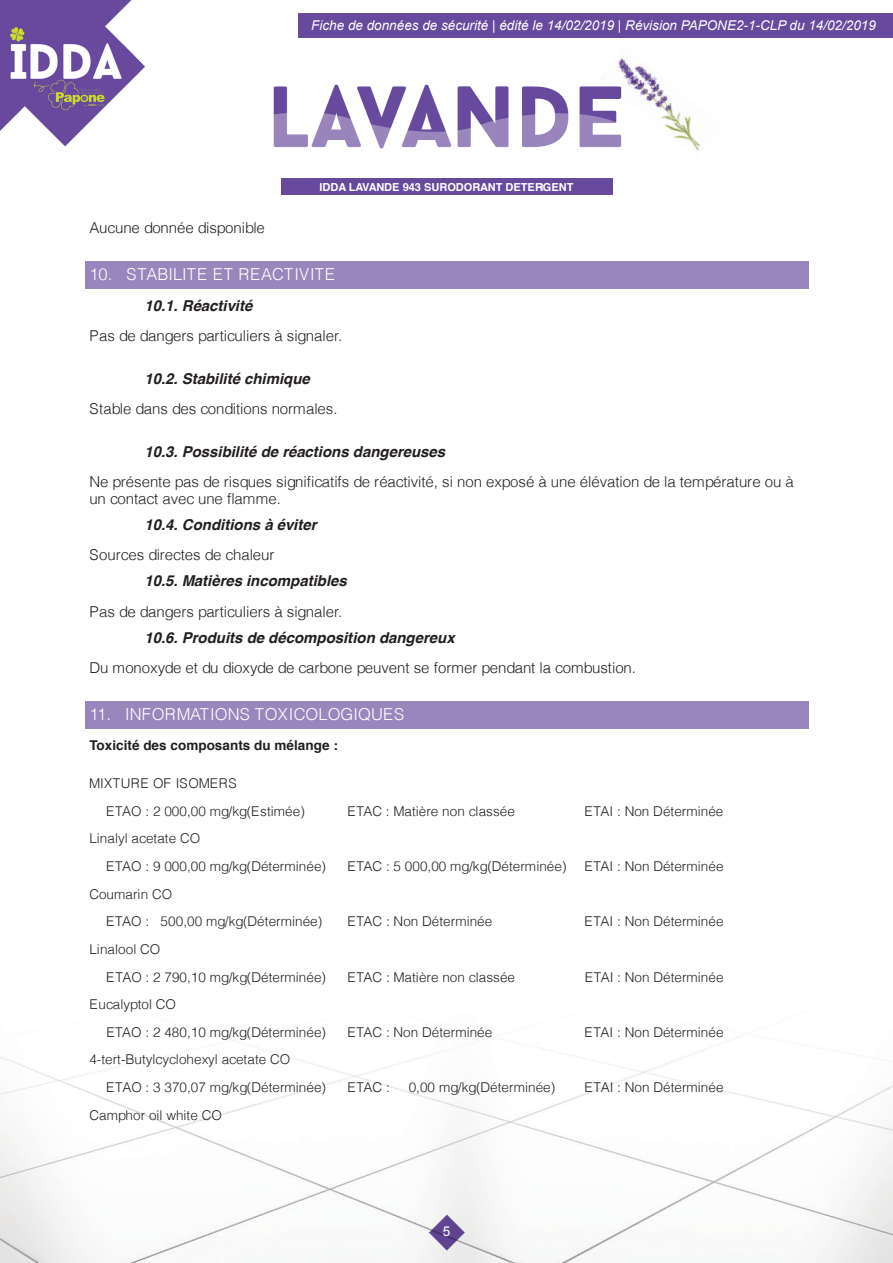
<style>
.page{position:relative;width:893px;height:1263px;background:#fff}
.page>*{position:absolute;margin:0;border:0;box-sizing:border-box;transform-origin:0 0}
.t1{font:300 16.5px "Helvetica";letter-spacing:.005em;color:#fff}
.t2{font:300 15px/30.6px "Helvetica";letter-spacing:-.005em;color:#231f20}
.t3{font:italic 700 15px/25.8px "Helvetica";color:#231f20}
.t4{font:300 13.5px/27.8px "Helvetica";letter-spacing:.005em;color:#231f20}
.t5{font:italic 13.5px "Arial";color:#fff}
.t6{font:700 13.5px "Helvetica";color:#231f20}
.t7{font:13.5px "Arial";color:#fff}
.t8{font:700 11.1px "Helvetica";color:#fff}
.s1{font-weight:700;font-style:italic}
.s2{font-weight:300;font-style:normal}
</style>
<div class="page">
<img style="left:0;top:1038px;width:893px;height:225px">
<div style="left:85px;top:262px;width:724px;height:27px;background:#9986bc"></div>
<div style="left:85px;top:702px;width:724px;height:27px;background:#9986bc"></div>
<div style="left:281px;top:179px;width:331px;height:16px;background:#67499d"></div>
<img style="left:0;top:0;width:145px;height:147px">
<img style="left:273px;top:84px;width:327px;height:65px">
<img style="left:600px;top:58px;width:100px;height:93px">
<img style="left:403px;top:1192px;width:87px;height:71px">
<div style="left:298px;top:13px;width:595px;height:25px;background:#67499d"></div>
<p class="t5" style="left:311px;top:17px;width:566px">Fiche de données de sécurité | édité le 14/02/2019 | Révision PAPONE2-1-CLP du 14/02/2019</p>
<p class="t8" style="left:319px;top:178px;width:256px">IDDA LAVANDE 943 SURODORANT DETERGENT</p>
<p class="t2" style="left:89px;top:211px;width:177px">Aucune donnée disponible</p>
<p class="t1" style="left:89px;top:260px;width:247px">10. STABILITE ET REACTIVITE</p>
<p class="t2" style="left:89px;top:289px;width:254px;text-indent:55px"><span class="s1">10.1. Réactivité<br></span>Pas de dangers particuliers à signaler.</p>
<p class="t2" style="left:89px;top:362px;width:250px;text-indent:55px"><span class="s1">10.2. Stabilité chimique<br></span>Stable dans des conditions normales.</p>
<p class="t2" style="left:89px;top:435px;width:706px;text-indent:55px"><span class="s1">10.3. Possibilité de réactions dangereuses<br></span>Ne présente pas de risques significatifs de réactivité, si non exposé à une élévation de la température ou à</p>
<p class="t2" style="left:145px;top:484px;width:173px;line-height:26px;text-indent:-55px">un contact avec une flamme.<br><span class="s1">10.4. Conditions à éviter</span></p>
<p class="t3" style="left:145px;top:542px;width:204px;text-indent:-55px"><span class="s2">Sources directes de chaleur<br></span>10.5. Matières incompatibles</p>
<p class="t3" style="left:145px;top:599px;width:312px;text-indent:-55px"><span class="s2">Pas de dangers particuliers à signaler.<br></span>10.6. Produits de décomposition dangereux</p>
<p class="t2" style="left:89px;top:651px;width:548px">Du monoxyde et du dioxyde de carbone peuvent se former pendant la combustion.</p>
<p class="t1" style="left:89px;top:700px;width:316px">11. INFORMATIONS TOXICOLOGIQUES</p>
<p class="t6" style="left:89px;top:734px;width:250px">Toxicité des composants du mélange :</p>
<p class="t4" style="left:106px;top:768px;width:200px;text-indent:-17px">MIXTURE OF ISOMERS<br>ETAO : 2 000,00 mg/kg(Estimée)</p>
<p class="t4" style="left:347px;top:796px;width:169px">ETAC : Matière non classée</p>
<p class="t4" style="left:584px;top:796px;width:140px">ETAI : Non Déterminée</p>
<p class="t4" style="left:106px;top:823px;width:221px;text-indent:-17px">Linalyl acetate CO<br>ETAO : 9 000,00 mg/kg(Déterminée)</p>
<p class="t4" style="left:106px;top:879px;width:218px;text-indent:-17px">Coumarin CO<br>ETAO : 500,00 mg/kg(Déterminée)</p>
<p class="t4" style="left:106px;top:934px;width:221px;text-indent:-17px">Linalool CO<br>ETAO : 2 790,10 mg/kg(Déterminée)</p>
<p class="t4" style="left:106px;top:989px;width:221px;text-indent:-17px">Eucalyptol CO<br>ETAO : 2 480,10 mg/kg(Déterminée)</p>
<p class="t4" style="left:106px;top:1045px;width:221px;text-indent:-17px">4-tert-Butylcyclohexyl acetate CO<br>ETAO : 3 370,07 mg/kg(Déterminée)</p>
<p class="t4" style="left:89px;top:1100px;width:134px">Camphor oil white CO</p>
<p class="t4" style="left:347px;top:851px;width:221px">ETAC : 5 000,00 mg/kg(Déterminée)</p>
<p class="t4" style="left:585px;top:851px;width:140px">ETAI : Non Déterminée</p>
<p class="t4" style="left:347px;top:906px;width:146px">ETAC : Non Déterminée</p>
<p class="t4" style="left:585px;top:906px;width:140px">ETAI : Non Déterminée</p>
<p class="t4" style="left:348px;top:962px;width:169px">ETAC : Matière non classée</p>
<p class="t4" style="left:585px;top:962px;width:140px">ETAI : Non Déterminée</p>
<p class="t4" style="left:347px;top:1017px;width:146px">ETAC : Non Déterminée</p>
<p class="t4" style="left:585px;top:1017px;width:140px">ETAI : Non Déterminée</p>
<p class="t4" style="left:348px;top:1072px;width:44px">ETAC :</p>
<p class="t4" style="left:409px;top:1072px;width:148px">0,00 mg/kg(Déterminée)</p>
<p class="t4" style="left:585px;top:1072px;width:140px">ETAI : Non Déterminée</p>
<p class="t7" style="left:443px;top:1222px;width:9px">5</p>
</div>
